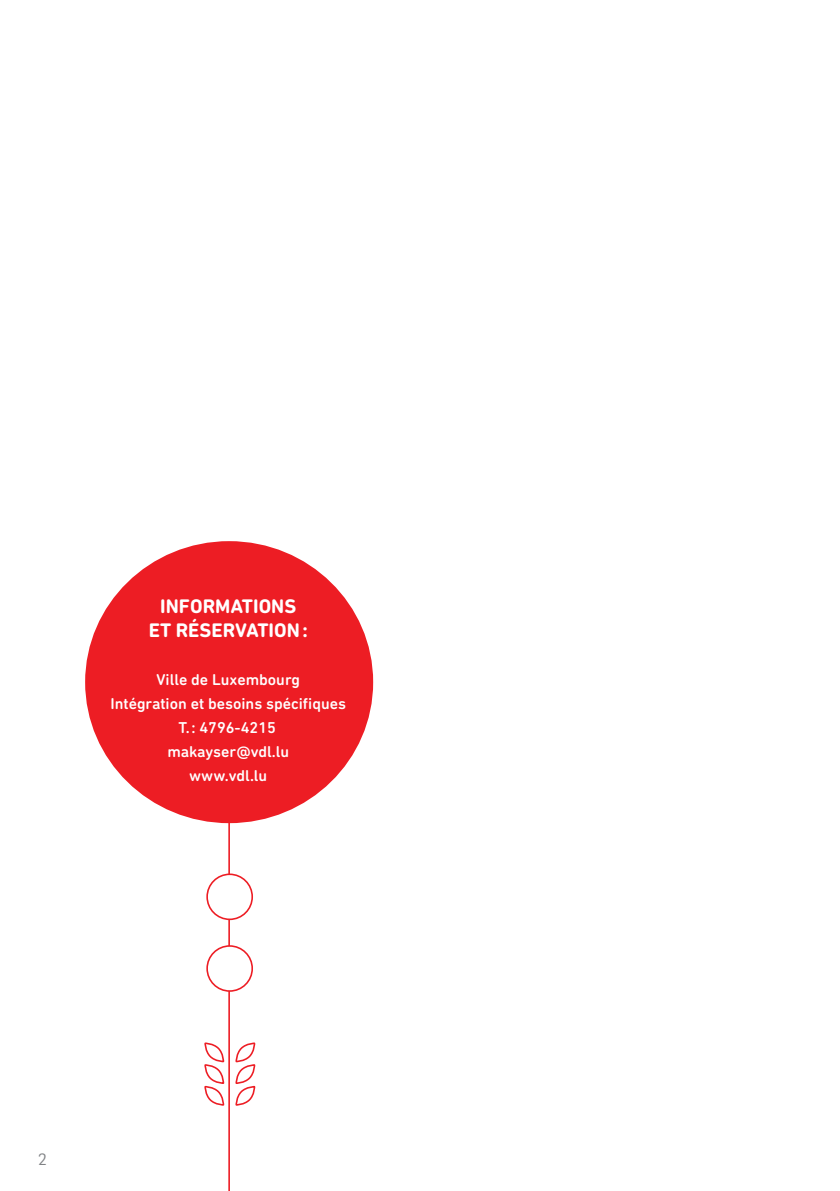
<style>
.page{position:relative;width:840px;height:1191px;background:#fff}
.page>*{position:absolute;margin:0;border:0;box-sizing:border-box;transform-origin:0 0}
.Infos-horaires{font:700 20px/24px "DIN Next Rounded LT Pro";color:#fff;text-align:center}
.tel-email{font:500 16px "DIN Next Rounded LT Pro";color:#fff}
.t1{font:16px "Flama";color:#808285}
</style>
<div class="page">
<hr style="left:228px;top:806px;width:2px;height:385px;background:#ed1d24">
<svg style="left:204px;top:1042px;width:21px;height:64px"></svg>
<svg style="left:235px;top:1042px;width:21px;height:64px"></svg>
<div style="left:207px;top:946px;width:45px;height:45px;background:#fff;border-radius:50%"></div>
<div style="left:206px;top:945px;width:47px;height:46px;border:2px solid #ed1d24;border-radius:50%"></div>
<div style="left:207px;top:874px;width:45px;height:45px;background:#fff;border-radius:50%"></div>
<div style="left:206px;top:873px;width:47px;height:47px;border:2px solid #ed1d24;border-radius:50%"></div>
<div style="left:85px;top:541px;width:288px;height:282px;background:#ed1d24;border-radius:50%"></div>
<h1 class="Infos-horaires" style="left:149px;top:594px;width:160px">INFORMATIONS<br>ET RÉSERVATION:</h1>
<h2 class="tel-email" style="left:156px;top:670px;width:145px">Ville de Luxembourg</h2>
<h2 class="tel-email" style="left:110px;top:694px;width:237px">Intégration et besoins spécifiques</h2>
<h2 class="tel-email" style="left:178px;top:718px;width:99px">T.: 4796-4215</h2>
<h2 class="tel-email" style="left:167px;top:742px;width:123px">makayser@vdl.lu</h2>
<h2 class="tel-email" style="left:189px;top:766px;width:80px">www.vdl.lu</h2>
<p class="t1" style="left:38px;top:1147px;width:10px">2</p>
</div>
